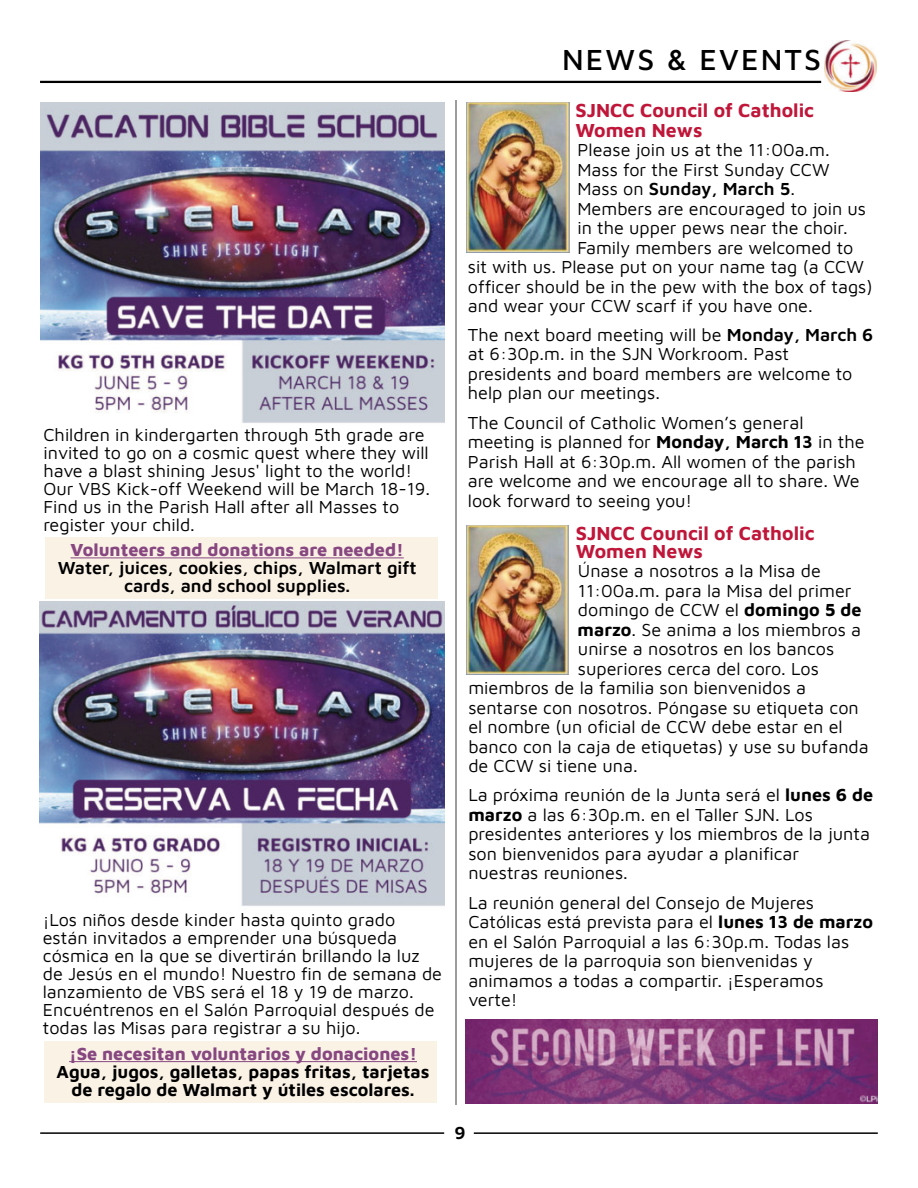
<style>
.page{position:relative;width:918px;height:1188px;background:#fff}
.page>*{position:absolute;margin:0;border:0;box-sizing:border-box;transform-origin:0 0}
.Page_Title_-_Odds{font:500 30px "Maven Pro";letter-spacing:.07em;color:#000}
.Body_Copy{font:700 19.5px "Pfrgyn Maven Pro";color:#bf1639}
.Body_Copy-2{font:700 19.5px "Rqngcm Maven Pro";color:#bf1639}
.Body_Copy-3{font:18px/19.5px "Klxyln Maven Pro";color:#000}
.Body_Copy-4{font:18px/19.5px "Kcglmp Maven Pro";color:#000}
.Subhead1{font:18px/18px "Kcglmp Maven Pro";color:#000}
.Subhead1-2{font:18px/18px "Klxyln Maven Pro";color:#000}
.Subhead1-3{font:800 18px "Maven Pro";color:#874780}
.Subhead1-4{font:600 18px/18px "Jfpkyr Maven Pro";color:#000;text-align:center}
.Subhead1-5{font:700 18px "Pfrgyn Maven Pro";color:#000}
.Subhead1-6{font:700 18px "Rqngcm Maven Pro";color:#000}
.Body_Copy-5{font:600 18px "Jfpkyr Maven Pro";color:#000}
.Page_Numbers{font:600 18px "Jfpkyr Maven Pro";color:#000}
.s1{font-family:"Kcglmp Maven Pro"}
.s2{font-family:"Klxyln Maven Pro"}
.s3{font-family:"Klxyln Maven Pro";font-weight:400}
.s4{font-family:"Jfpkyr Maven Pro";font-weight:600}
.s5{font-family:"Rqngcm Maven Pro";font-weight:700}
.s6{font-family:"Pfrgyn Maven Pro";font-weight:700}
</style>
<div class="page">
<div style="left:45px;top:1042px;width:392px;height:61px;background:#fbf2e6"></div>
<div style="left:45px;top:537px;width:392px;height:62px;background:#fbf2e6"></div>
<hr style="left:40px;top:81px;width:781px;height:2px;background:#000">
<svg style="left:824px;top:57px;width:53px;height:35px"></svg>
<img style="left:825px;top:40px;width:51px;height:51px">
<hr style="left:40px;top:1132px;width:404px;height:2px;background:#000">
<hr style="left:474px;top:1132px;width:404px;height:2px;background:#000">
<hr style="left:455px;top:100px;width:2px;height:1005px;background:#9c9c9c">
<img style="left:467px;top:103px;width:102px;height:149px">
<img style="left:466px;top:525px;width:103px;height:150px">
<img style="left:465px;top:1019px;width:412px;height:85px">
<img style="left:40px;top:102px;width:404px;height:321px">
<hr style="left:71px;top:557px;width:333px;height:1px;background:#874780">
<img style="left:40px;top:601px;width:405px;height:305px">
<hr style="left:69px;top:1061px;width:348px;height:1px;background:#874780">
<p class="Subhead1-2" style="left:43px;top:424px;width:387px">Children in kindergarten through 5th grade are <span class="s1">invited to go on a cosmic quest where they will </span>have a blast shining Jesus' light to the world!</p>
<p class="Subhead1-2" style="left:43px;top:478px;width:388px">Our VBS Kick-off Weekend will be March 18-19.<br><span class="s1">Find us in the Parish Hall after all Masses to </span>register your child.</p>
<p class="Subhead1-3" style="left:71px;top:538px;width:335px">Volunteers and donations are needed!</p>
<p class="Subhead1-4" style="left:58px;top:558px;width:360px">Water, juices, cookies, chips, Walmart gift cards, and school supplies.</p>
<p class="Subhead1" style="left:43px;top:910px;width:401px">¡Los niños desde kinder hasta quinto grado están invitados a emprender una búsqueda cósmica en la que se divertirán brillando la luz de Jesús en el mundo! Nuestro fin de semana de <span class="s2">lanzamiento de VBS será el 18 y 19 de marzo.<br></span>Encuéntrenos en el Salón Parroquial después de <span class="s2">todas las Misas para registrar a su hijo.</span></p>
<p class="Subhead1-3" style="left:69px;top:1041px;width:349px">¡Se necesitan voluntarios y donaciones!</p>
<p class="Subhead1-5" style="left:57px;top:1059px;width:374px">Agua, jugos, galletas, papas fritas, tarjetas</p>
<p class="Subhead1-6" style="left:71px;top:1077px;width:345px">de regalo de Walmart y útiles escolares.</p>
<p class="Page_Title_-_Odds" style="left:562px;top:39px;width:260px">NEWS &amp; EVENTS</p>
<p class="Body_Copy" style="left:576px;top:97px;width:240px">SJNCC Council of Catholic</p>
<p class="Body_Copy-2" style="left:576px;top:117px;width:128px">Women News</p>
<p class="Body_Copy-4" style="left:577px;top:139px;width:254px">Please join us at the 11:00a.m.</p>
<p class="Body_Copy-3" style="left:577px;top:159px;width:254px">Mass for the First Sunday CCW</p>
<p class="Body_Copy-5" style="left:577px;top:177px;width:219px"><span class="s3">Mass on</span> Sunday, March 5<span class="s3">.</span></p>
<p class="Body_Copy-3" style="left:577px;top:198px;width:290px">Members are encouraged to join us</p>
<p class="Body_Copy-3" style="left:577px;top:217px;width:272px">in the upper pews near the choir.</p>
<p class="Body_Copy-4" style="left:468px;top:237px;width:406px;text-indent:110px"><span class="s2">Family members are welcomed to </span>sit with us. Please put on your name tag (a CCW officer should be in the pew with the box of tags) <span class="s2">and wear your CCW scarf if you have one.</span></p>
<p class="Body_Copy-3" style="left:468px;top:324px;width:407px">The next board meeting will be <span class="s4">Monday, March 6 </span><span class="s1">at 6:30p.m. in the SJN Workroom. Past </span>presidents and board members are welcome to help plan our meetings.</p>
<p class="Body_Copy-3" style="left:468px;top:412px;width:398px">The Council of Catholic Women’s general meeting is planned for <span class="s5">Monday, March 13</span> in the <span class="s1">Parish Hall at 6:30p.m. All women of the parish </span>are welcome and we encourage all to share. We <span class="s1">look forward to seeing you!</span></p>
<p class="Body_Copy" style="left:576px;top:520px;width:240px">SJNCC Council of Catholic</p>
<p class="Body_Copy-2" style="left:576px;top:538px;width:128px">Women News</p>
<p class="Body_Copy-3" style="left:578px;top:560px;width:244px">Únase a nosotros a la Misa de</p>
<p class="Body_Copy-3" style="left:578px;top:580px;width:275px">11:00a.m. para la Misa del primer</p>
<p class="Body_Copy-3" style="left:578px;top:599px;width:285px">domingo de CCW el <span class="s5">domingo 5 de</span></p>
<p class="Body_Copy-3" style="left:578px;top:619px;width:285px"><span class="s5">marzo</span>. Se anima a los miembros a</p>
<p class="Body_Copy-3" style="left:578px;top:638px;width:258px">unirse a nosotros en los bancos</p>
<p class="Body_Copy-4" style="left:468px;top:658px;width:402px;text-indent:110px"><span class="s2">superiores cerca del coro. Los miembros de la familia son bienvenidos a </span>sentarse con nosotros. Póngase su etiqueta con el nombre (un oficial de CCW debe estar en el banco con la caja de etiquetas) y use su bufanda <span class="s2">de CCW si tiene una.</span></p>
<p class="Body_Copy-3" style="left:468px;top:784px;width:406px"><span class="s1">La próxima reunión de la Junta será el</span> <span class="s6">lunes 6 de </span><span class="s5">marzo</span> a las 6:30p.m. en el Taller SJN. Los presidentes anteriores y los miembros de la junta <span class="s1">son bienvenidos para ayudar a planificar </span>nuestras reuniones.</p>
<p class="Body_Copy-4" style="left:468px;top:892px;width:406px">La reunión general del Consejo de Mujeres Católicas está prevista para el <span class="s6">lunes 13 de marzo </span>en el Salón Parroquial a las 6:30p.m. Todas las mujeres de la parroquia son bienvenidas y <span class="s2">animamos a todas a compartir. ¡Esperamos verte!</span></p>
<p class="Page_Numbers" style="left:454px;top:1121px;width:13px">9</p>
</div>
